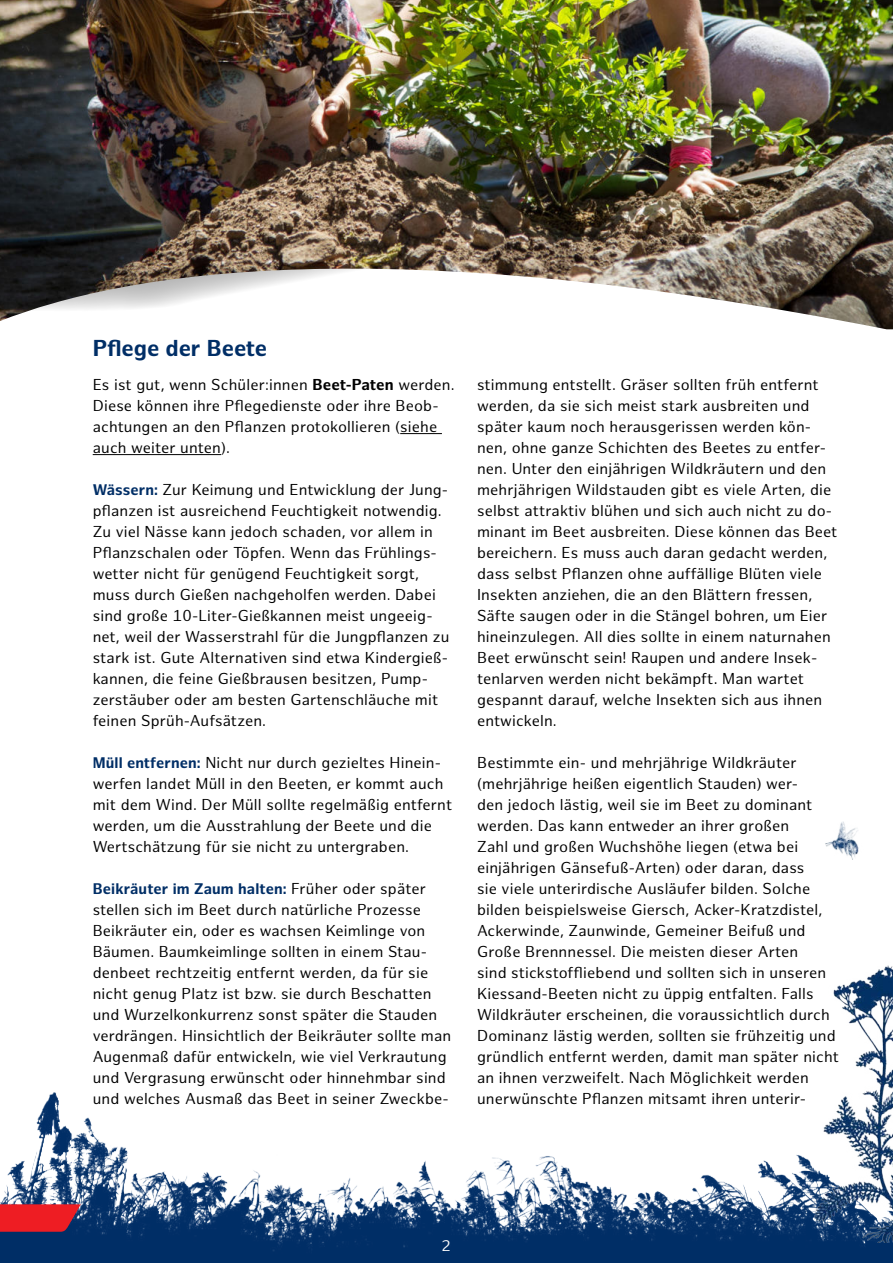
<style>
.page{position:relative;width:893px;height:1263px;background:#fff}
.page>*{position:absolute;margin:0;border:0;box-sizing:border-box;transform-origin:0 0}
.t1{font:700 22.5px "Hamburg Sans";color:#002e66}
.t2{font:15.45px/21px "Hamburg Sans";letter-spacing:.01em;color:#000}
.t3{font:700 15px "Hamburg Sans";letter-spacing:.01em;color:#002e66}
.t4{font:15px "Hamburg Sans";color:#fff}
.s1{font-weight:700}
.s2{font-weight:700;font-size:15px;color:#002e66}
.s3{font-weight:400;font-size:15.45px;color:#000}
</style>
<div class="page">
<img style="left:0;top:1092px;width:893px;height:171px">
<svg style="left:0;top:1204px;width:81px;height:28px;background:#d4212c"></svg>
<hr style="left:400px;top:433px;width:42px;height:1px;background:#000">
<hr style="left:93px;top:454px;width:128px;height:1px;background:#000">
<img style="left:825px;top:821px;width:34px;height:39px">
<img style="left:815px;top:965px;width:78px;height:277px">
<img style="left:0;top:0;width:893px;height:329px">
<h1 class="t1" style="left:93px;top:339px;width:176px">Pflege der Beete</h1>
<p class="t2" style="left:93px;top:374px;width:363px">Es ist gut, wenn Schüler:innen <span class="s1">Beet-Paten</span> werden.<br>Diese können ihre Pflegedienste oder ihre Beob&shy;achtungen an den Pflanzen protokollieren (siehe auch weiter unten).</p>
<p class="t2" style="left:93px;top:479px;width:358px"><span class="s2">Wässern:</span> Zur Keimung und Entwicklung der Jung&shy;pflanzen ist ausreichend Feuchtigkeit notwendig.<br>Zu viel Nässe kann jedoch schaden, vor allem in Pflanzschalen oder Töpfen. Wenn das Frühlings&shy;wetter nicht für genügend Feuchtigkeit sorgt, muss durch Gießen nachgeholfen werden. Dabei sind große 10-Liter-Gießkannen meist ungeeig&shy;net, weil der Wasserstrahl für die Jungpflanzen zu stark ist. Gute Alternativen sind etwa Kindergieß&shy;kannen, die feine Gießbrausen besitzen, Pump&shy;zerstäuber oder am besten Gartenschläuche mit feinen Sprüh-Aufsätzen.</p>
<p class="t2" style="left:93px;top:752px;width:361px"><span class="s2">Müll entfernen:</span> Nicht nur durch gezieltes Hinein&shy;werfen landet Müll in den Beeten, er kommt auch mit dem Wind. Der Müll sollte regelmäßig entfernt werden, um die Ausstrahlung der Beete und die Wertschätzung für sie nicht zu untergraben.</p>
<p class="t3" style="left:93px;top:883px;width:335px">Beikräuter im Zaum halten: <span class="s3">Früher oder später</span></p>
<p class="t2" style="left:93px;top:899px;width:360px">stellen sich im Beet durch natürliche Prozesse Beikräuter ein, oder es wachsen Keimlinge von Bäumen. Baumkeimlinge sollten in einem Stau&shy;denbeet rechtzeitig entfernt werden, da für sie nicht genug Platz ist bzw. sie durch Beschatten und Wurzelkonkurrenz sonst später die Stauden verdrängen. Hinsichtlich der Beikräuter sollte man Augenmaß dafür entwickeln, wie viel Verkrautung und Vergrasung erwünscht oder hinnehmbar sind und welches Ausmaß das Beet in seiner Zweckbe-</p>
<p class="t2" style="left:477px;top:374px;width:362px">stimmung entstellt. Gräser sollten früh entfernt werden, da sie sich meist stark ausbreiten und später kaum noch herausgerissen werden kön&shy;nen, ohne ganze Schichten des Beetes zu entfer&shy;nen. Unter den einjährigen Wildkräutern und den mehrjährigen Wildstauden gibt es viele Arten, die selbst attraktiv blühen und sich auch nicht zu do&shy;minant im Beet ausbreiten. Diese können das Beet bereichern. Es muss auch daran gedacht werden, dass selbst Pflanzen ohne auffällige Blüten viele Insekten anziehen, die an den Blättern fressen, Säfte saugen oder in die Stängel bohren, um Eier hineinzulegen. All dies sollte in einem naturnahen Beet erwünscht sein! Raupen und andere Insek&shy;tenlarven werden nicht bekämpft. Man wartet gespannt darauf, welche Insekten sich aus ihnen entwickeln.</p>
<p class="t2" style="left:477px;top:752px;width:363px">Bestimmte ein- und mehrjährige Wildkräuter (mehrjährige heißen eigentlich Stauden) wer-<br>den jedoch lästig, weil sie im Beet zu dominant werden. Das kann entweder an ihrer großen<br>Zahl und großen Wuchshöhe liegen (etwa bei einjährigen Gänsefuß-Arten) oder daran, dass<br>sie viele unterirdische Ausläufer bilden. Solche bilden beispielsweise Giersch, Acker-Kratzdistel, Ackerwinde, Zaunwinde, Gemeiner Beifuß und Große Brennnessel. Die meisten dieser Arten<br>sind stickstoffliebend und sollten sich in unseren Kiessand-Beeten nicht zu üppig entfalten. Falls Wildkräuter erscheinen, die voraussichtlich durch Dominanz lästig werden, sollten sie frühzeitig und gründlich entfernt werden, damit man später nicht an ihnen verzweifelt. Nach Möglichkeit werden unerwünschte Pflanzen mitsamt ihren unterir-</p>
<p class="t4" style="left:441px;top:1237px;width:11px">2</p>
</div>
